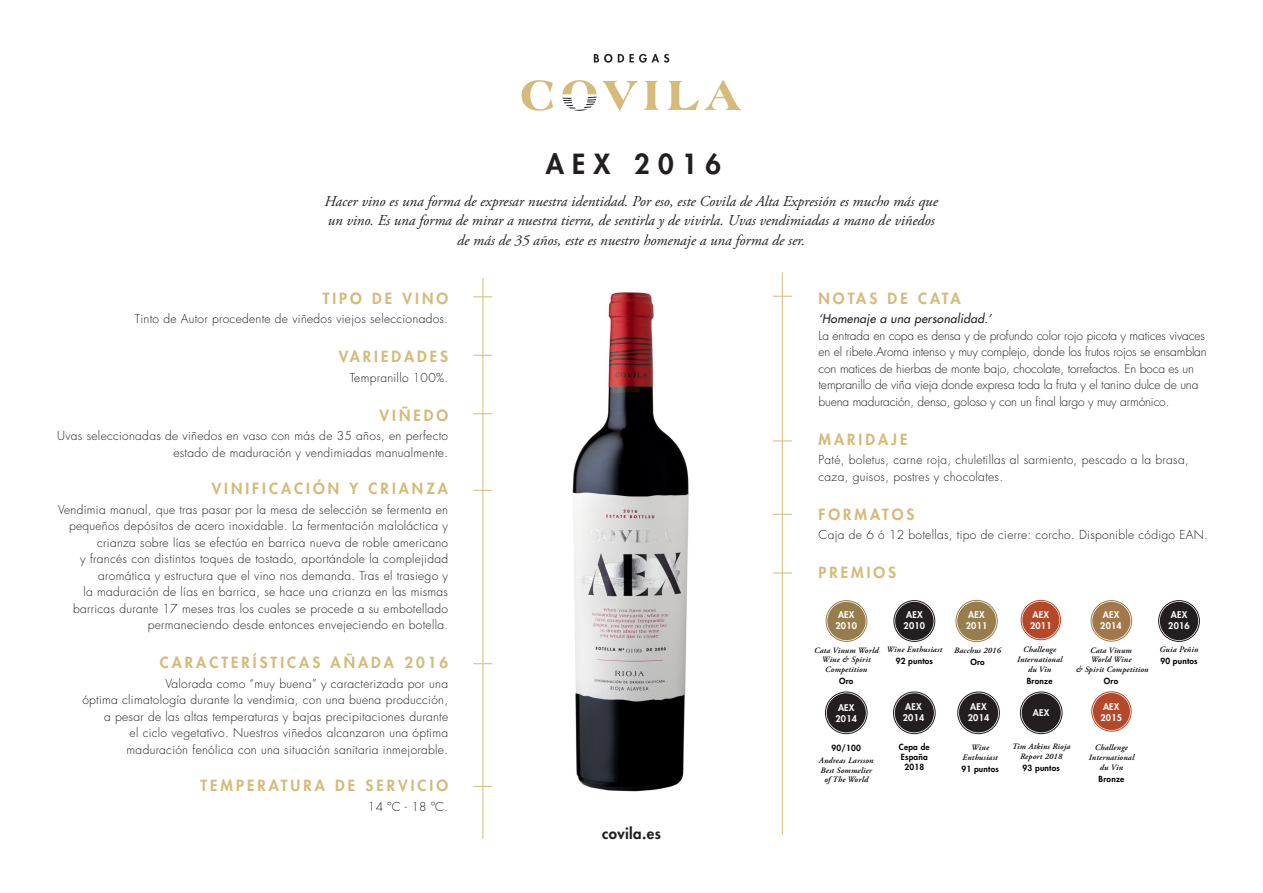
<style>
.page{position:relative;width:1263px;height:893px;background:#fff}
.page>*{position:absolute;margin:0;border:0;box-sizing:border-box;transform-origin:0 0}
.t1{font:800 27px "Futura Std";letter-spacing:.3em;color:#231f20}
.t2{font:italic 15px "Adobe Garamond Pro";color:#231f20}
.t3{font:800 15px "Futura Std";letter-spacing:.2em;color:#d5ba7a}
.t4{font:800 15px "Futura Std";letter-spacing:.025em;color:#231f20}
.t5{font:300 12px/16.5px "Futura Std";letter-spacing:.025em;color:#231f20;text-align:right}
.t6{font:300 12px/16.5px "Futura Std";letter-spacing:-.01em;color:#231f20}
.t7{font:italic 500 12px "Futura Std";letter-spacing:.025em;color:#231f20}
.t8{font:800 9px/10.8px "Futura Std";letter-spacing:.025em;color:#fff}
.t9{font:italic 600 8.25px/9.9px "Adobe Garamond Pro";letter-spacing:.025em;color:#000;text-align:center}
.t10{font:800 8.25px "Futura Std";letter-spacing:.025em;color:#000}
</style>
<div class="page">
<svg style="left:594px;top:54px;width:18px;height:9px"></svg>
<svg style="left:618px;top:54px;width:51px;height:9px"></svg>
<svg style="left:521px;top:80px;width:32px;height:31px"></svg>
<svg style="left:603px;top:81px;width:35px;height:30px"></svg>
<svg style="left:644px;top:81px;width:14px;height:29px"></svg>
<svg style="left:668px;top:80px;width:73px;height:30px"></svg>
<svg style="left:562px;top:80px;width:35px;height:31px"></svg>
<hr style="left:483px;top:278px;width:1px;height:561px;background:#d5ba7a">
<hr style="left:782px;top:273px;width:1px;height:562px;background:#d5ba7a">
<svg style="left:473px;top:297px;width:19px;height:1px"></svg>
<svg style="left:773px;top:296px;width:19px;height:1px"></svg>
<svg style="left:473px;top:355px;width:19px;height:1px"></svg>
<svg style="left:473px;top:413px;width:19px;height:1px"></svg>
<svg style="left:773px;top:441px;width:19px;height:1px"></svg>
<svg style="left:473px;top:490px;width:19px;height:1px"></svg>
<svg style="left:773px;top:514px;width:19px;height:1px"></svg>
<svg style="left:473px;top:663px;width:19px;height:1px"></svg>
<svg style="left:773px;top:573px;width:19px;height:1px"></svg>
<svg style="left:473px;top:786px;width:19px;height:1px"></svg>
<div style="left:827px;top:602px;width:39px;height:38px;background:#987d4c;border-radius:50%"></div>
<div style="left:826px;top:600px;width:41px;height:42px;border:1px solid #987d4c;border-radius:50%"></div>
<div style="left:827px;top:693px;width:39px;height:39px;background:#231f20;border-radius:50%"></div>
<div style="left:825px;top:692px;width:42px;height:42px;border:1px solid #231f20;border-radius:50%"></div>
<div style="left:895px;top:693px;width:39px;height:39px;background:#231f20;border-radius:50%"></div>
<div style="left:893px;top:692px;width:42px;height:42px;border:1px solid #231f20;border-radius:50%"></div>
<div style="left:959px;top:693px;width:39px;height:39px;background:#231f20;border-radius:50%"></div>
<div style="left:957px;top:692px;width:43px;height:42px;border:1px solid #231f20;border-radius:50%"></div>
<div style="left:1022px;top:693px;width:39px;height:39px;background:#231f20;border-radius:50%"></div>
<div style="left:1020px;top:692px;width:42px;height:42px;border:1px solid #231f20;border-radius:50%"></div>
<div style="left:1092px;top:602px;width:38px;height:38px;background:#a2784b;border-radius:50%"></div>
<div style="left:1091px;top:600px;width:41px;height:41px;border:1px solid #a2784b;border-radius:50%"></div>
<div style="left:895px;top:602px;width:38px;height:38px;background:#231f20;border-radius:50%"></div>
<div style="left:893px;top:600px;width:42px;height:42px;border:1px solid #231f20;border-radius:50%"></div>
<div style="left:1160px;top:602px;width:38px;height:38px;background:#231f20;border-radius:50%"></div>
<div style="left:1158px;top:600px;width:42px;height:42px;border:1px solid #231f20;border-radius:50%"></div>
<div style="left:957px;top:602px;width:39px;height:38px;background:#987d4c;border-radius:50%"></div>
<div style="left:956px;top:600px;width:42px;height:42px;border:1px solid #987d4c;border-radius:50%"></div>
<div style="left:1022px;top:601px;width:37px;height:38px;background:#b54828;border-radius:50%"></div>
<div style="left:1021px;top:600px;width:40px;height:40px;border:1px solid #b54828;border-radius:50%"></div>
<div style="left:1093px;top:693px;width:37px;height:37px;background:#b54828;border-radius:50%"></div>
<div style="left:1091px;top:691px;width:40px;height:41px;border:1px solid #b54828;border-radius:50%"></div>
<img style="left:572px;top:292px;width:117px;height:500px">
<p class="t1" style="left:546px;top:147px;width:177px">AEX 2016</p>
<p class="t2" style="left:324px;top:192px;width:615px">Hacer vino es una forma de expresar nuestra identidad. Por eso, este Covila de Alta Expresión es mucho más que</p>
<p class="t2" style="left:328px;top:212px;width:608px">un vino. Es una forma de mirar a nuestra tierra, de sentirla y de vivirla. Uvas vendimiadas a mano de viñedos</p>
<p class="t2" style="left:457px;top:231px;width:350px">de más de 35 años, este es nuestro homenaje a una forma de ser.</p>
<p class="t3" style="left:323px;top:289px;width:127px">TIPO DE VINO</p>
<p class="t5" style="left:135px;top:311px;width:315px">Tinto de Autor procedente de viñedos viejos seleccionados.</p>
<p class="t3" style="left:339px;top:347px;width:111px">VARIEDADES</p>
<p class="t5" style="left:350px;top:369px;width:100px">Tempranillo 100%.</p>
<p class="t3" style="left:380px;top:406px;width:70px">VIÑEDO</p>
<p class="t5" style="left:57px;top:428px;width:392px">Uvas seleccionadas de viñedos en vaso con más de 35 años, en perfecto estado de maduración y vendimiadas manualmente.</p>
<p class="t3" style="left:212px;top:479px;width:238px">VINIFICACIÓN Y CRIANZA</p>
<p class="t5" style="left:58px;top:501px;width:391px">Vendimia manual, que tras pasar por la mesa de selección se fermenta en pequeños depósitos de acero inoxidable. La fermentación maloláctica y crianza sobre lías se efectúa en barrica nueva de roble americano</p>
<p class="t5" style="left:80px;top:551px;width:369px">y francés con distintos toques de tostado, aportándole la complejidad aromática y estructura que el vino nos demanda. Tras el trasiego y</p>
<p class="t5" style="left:73px;top:584px;width:376px">la maduración de lías en barrica, se hace una crianza en las mismas barricas durante 17 meses tras los cuales se procede a su embotellado permaneciendo desde entonces envejeciendo en botella.</p>
<p class="t3" style="left:160px;top:653px;width:290px">CARACTERÍSTICAS AÑADA 2016</p>
<p class="t5" style="left:166px;top:675px;width:284px">Valorada como “muy buena” y caracterizada por una</p>
<p class="t5" style="left:82px;top:692px;width:367px">óptima climatología durante la vendimia, con una buena producción,</p>
<p class="t5" style="left:104px;top:708px;width:346px">a pesar de las altas temperaturas y bajas precipitaciones durante</p>
<p class="t5" style="left:130px;top:725px;width:320px">el ciclo vegetativo. Nuestros viñedos alcanzaron una óptima</p>
<p class="t5" style="left:127px;top:741px;width:323px">maduración fenólica con una situación sanitaria inmejorable.</p>
<p class="t3" style="left:201px;top:776px;width:249px">TEMPERATURA DE SERVICIO</p>
<p class="t5" style="left:368px;top:798px;width:82px">14 ºC - 18 ºC.</p>
<p class="t4" style="left:602px;top:824px;width:60px">covila.es</p>
<p class="t3" style="left:819px;top:289px;width:144px">NOTAS DE CATA</p>
<p class="t7" style="left:819px;top:311px;width:174px">‘Homenaje a una personalidad.’</p>
<p class="t6" style="left:819px;top:327px;width:390px">La entrada en copa es densa y de profundo color rojo picota y matices vivaces en el ribete.Aroma intenso y muy complejo, donde los frutos rojos se ensamblan con matices de hierbas de monte bajo, chocolate, torrefactos. En boca es un tempranillo de viña vieja donde expresa toda la fruta y el tanino dulce de una buena maduración, denso, goloso y con un final largo y muy armónico.</p>
<p class="t3" style="left:819px;top:430px;width:90px">MARIDAJE</p>
<p class="t5" style="left:819px;top:452px;width:372px;text-align:left">Paté, boletus, carne roja, chuletillas al sarmiento, pescado a la brasa, caza, guisos, postres y chocolates.</p>
<p class="t3" style="left:819px;top:505px;width:97px">FORMATOS</p>
<p class="t5" style="left:819px;top:527px;width:391px">Caja de 6 ó 12 botellas, tipo de cierre: corcho. Disponible código EAN.</p>
<p class="t3" style="left:819px;top:563px;width:79px">PREMIOS</p>
<p class="t8" style="left:835px;top:609px;width:23px">AEX<br>2010</p>
<p class="t9" style="left:814px;top:645px;width:66px">Cata Vinum World<br>Wine &amp; Spirit<br>Competition</p>
<p class="t10" style="left:839px;top:676px;width:16px">Oro</p>
<p class="t8" style="left:966px;top:609px;width:23px">AEX<br>2011</p>
<p class="t8" style="left:1030px;top:609px;width:23px">AEX<br>2011</p>
<p class="t8" style="left:903px;top:609px;width:23px">AEX<br>2010</p>
<p class="t8" style="left:1168px;top:609px;width:23px">AEX<br>2016</p>
<p class="t8" style="left:1100px;top:610px;width:23px">AEX<br>2014</p>
<p class="t9" style="left:886px;top:645px;width:57px">Wine Enthusiast</p>
<p class="t10" style="left:896px;top:656px;width:39px">92 puntos</p>
<p class="t9" style="left:954px;top:646px;width:48px">Bacchus 2016</p>
<p class="t10" style="left:970px;top:657px;width:16px">Oro</p>
<p class="t9" style="left:1023px;top:645px;width:35px">Challenge</p>
<p class="t9" style="left:1017px;top:654px;width:47px">International</p>
<p class="t9" style="left:1028px;top:664px;width:25px">du Vin</p>
<p class="t10" style="left:1027px;top:675px;width:27px">Bronze</p>
<p class="t9" style="left:1090px;top:645px;width:43px">Cata Vinum</p>
<p class="t9" style="left:1091px;top:655px;width:42px">World Wine</p>
<p class="t9" style="left:1076px;top:665px;width:74px">&amp; Spirit Competition</p>
<p class="t10" style="left:1104px;top:676px;width:16px">Oro</p>
<p class="t9" style="left:1160px;top:645px;width:40px">Guia Peñin</p>
<p class="t10" style="left:1160px;top:656px;width:39px">90 puntos</p>
<p class="t8" style="left:835px;top:702px;width:23px">AEX<br>2014</p>
<p class="t8" style="left:903px;top:701px;width:23px">AEX<br>2014</p>
<p class="t8" style="left:968px;top:702px;width:23px">AEX<br>2014</p>
<p class="t8" style="left:1033px;top:707px;width:18px">AEX</p>
<p class="t8" style="left:1100px;top:701px;width:23px">AEX<br>2015</p>
<p class="t10" style="left:832px;top:742px;width:31px">90/100</p>
<p class="t9" style="left:819px;top:755px;width:56px">Andreas Larsson</p>
<p class="t9" style="left:820px;top:765px;width:53px">Best Sommelier</p>
<p class="t9" style="left:824px;top:775px;width:45px">of The World</p>
<p class="t10" style="left:899px;top:742px;width:32px">Cepa de</p>
<p class="t10" style="left:901px;top:752px;width:28px">España</p>
<p class="t10" style="left:904px;top:761px;width:21px">2018</p>
<p class="t9" style="left:971px;top:743px;width:19px">Wine</p>
<p class="t9" style="left:962px;top:752px;width:37px">Enthusiast</p>
<p class="t10" style="left:961px;top:763px;width:39px">91 puntos</p>
<p class="t9" style="left:1012px;top:742px;width:60px">Tim Atkins Rioja</p>
<p class="t9" style="left:1020px;top:752px;width:44px">Report 2018</p>
<p class="t10" style="left:1022px;top:763px;width:39px">93 puntos</p>
<p class="t9" style="left:1095px;top:743px;width:35px">Challenge</p>
<p class="t9" style="left:1089px;top:753px;width:47px">International du Vin</p>
<p class="t10" style="left:1099px;top:774px;width:27px">Bronze</p>
</div>
